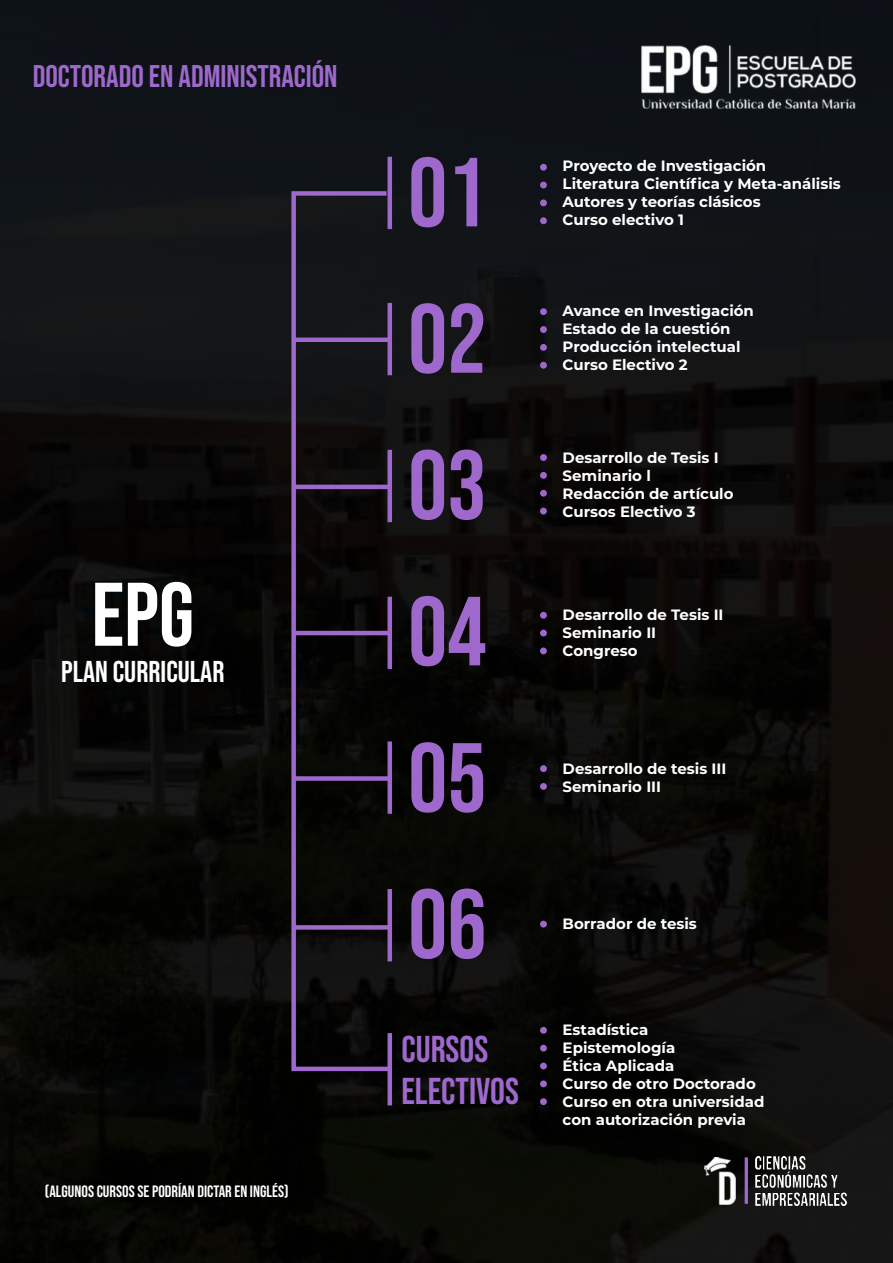
<style>
.page{position:relative;width:893px;height:1263px;background:#fff}
.page>*{position:absolute;margin:0;border:0;box-sizing:border-box;transform-origin:0 0}
.t1{font:97.95px/146.2px "Bebas Neue";color:#9e68cc;text-align:justify}
.t2{font:90px "Bebas Neue";color:#fff}
.t3{font:37.2px/42.6px "Bebas Neue";color:#9e68cc}
.t4{font:31.2px "Bebas Neue";color:#9e68cc}
.t5{font:30px "Bebas Neue";color:#fff}
.t6{font:16.35px "Bebas Neue";color:#fff}
.t7{font:700 15px/18px "Montserrat";color:#fff}
</style>
<div class="page">
<div style="left:0;top:0;width:893px;height:1263px;background:linear-gradient(to right,#0a0b0b,#0e0e0e)"></div>
<img style="left:641px;top:46px;width:215px;height:62px">
<img style="left:705px;top:1157px;width:30px;height:47px">
<hr style="left:745px;top:1157px;width:3px;height:47px;background:#9e68cc">
<hr style="left:388px;top:157px;width:4px;height:72px;background:#9e68cc">
<hr style="left:388px;top:1033px;width:4px;height:72px;background:#9e68cc">
<svg style="left:289px;top:189px;width:105px;height:884px;background:#161219"></svg>
<hr style="left:293px;top:338px;width:96px;height:4px;background:#9e68cc">
<hr style="left:293px;top:485px;width:96px;height:4px;background:#9e68cc">
<hr style="left:294px;top:631px;width:94px;height:4px;background:#9e68cc">
<div style="left:294px;top:776px;width:95px;height:5px;background:#9e68cc"></div>
<div style="left:293px;top:925px;width:96px;height:5px;background:#9e68cc"></div>
<div style="left:540px;top:1027px;width:7px;height:7px;background:#9e68cc;border-radius:50%"></div>
<div style="left:540px;top:1045px;width:7px;height:6px;background:#9e68cc;border-radius:50%"></div>
<div style="left:540px;top:1062px;width:7px;height:7px;background:#9e68cc;border-radius:50%"></div>
<div style="left:540px;top:1080px;width:7px;height:7px;background:#9e68cc;border-radius:50%"></div>
<div style="left:540px;top:1098px;width:7px;height:7px;background:#9e68cc;border-radius:50%"></div>
<div style="left:540px;top:454px;width:7px;height:7px;background:#9e68cc;border-radius:50%"></div>
<div style="left:540px;top:472px;width:7px;height:7px;background:#9e68cc;border-radius:50%"></div>
<div style="left:540px;top:490px;width:7px;height:7px;background:#9e68cc;border-radius:50%"></div>
<div style="left:540px;top:508px;width:7px;height:6px;background:#9e68cc;border-radius:50%"></div>
<div style="left:540px;top:164px;width:7px;height:7px;background:#9e68cc;border-radius:50%"></div>
<div style="left:540px;top:182px;width:7px;height:6px;background:#9e68cc;border-radius:50%"></div>
<div style="left:540px;top:199px;width:7px;height:7px;background:#9e68cc;border-radius:50%"></div>
<div style="left:540px;top:217px;width:7px;height:7px;background:#9e68cc;border-radius:50%"></div>
<div style="left:540px;top:612px;width:7px;height:7px;background:#9e68cc;border-radius:50%"></div>
<div style="left:540px;top:630px;width:7px;height:6px;background:#9e68cc;border-radius:50%"></div>
<div style="left:540px;top:647px;width:7px;height:7px;background:#9e68cc;border-radius:50%"></div>
<div style="left:540px;top:765px;width:7px;height:7px;background:#9e68cc;border-radius:50%"></div>
<div style="left:540px;top:783px;width:7px;height:7px;background:#9e68cc;border-radius:50%"></div>
<div style="left:540px;top:921px;width:7px;height:6px;background:#9e68cc;border-radius:50%"></div>
<div style="left:540px;top:308px;width:7px;height:7px;background:#9e68cc;border-radius:50%"></div>
<div style="left:540px;top:326px;width:7px;height:7px;background:#9e68cc;border-radius:50%"></div>
<div style="left:540px;top:344px;width:7px;height:7px;background:#9e68cc;border-radius:50%"></div>
<div style="left:540px;top:362px;width:7px;height:7px;background:#9e68cc;border-radius:50%"></div>
<img style="left:756px;top:1156px;width:91px;height:50px">
<h3 class="t4" style="left:33px;top:58px;width:306px">DOCTORADO EN ADMINISTRACIÓN</h3>
<h2 class="t2" style="left:92px;top:564px;width:104px">EPG</h2>
<h3 class="t5" style="left:61px;top:654px;width:165px">PLAN CURRICULAR</h3>
<p class="t6" style="left:45px;top:1182px;width:245px">(ALGUNOS CURSOS SE PODRÍAN DICTAR EN INGLÉS)</p>
<h1 class="t1" style="left:408px;top:118px;width:80px">01<br>02<br>03<br>04<br>05<br>06</h1>
<h3 class="t3" style="left:401px;top:1027px;width:119px">CURSOS<br>ELECTIVOS</h3>
<p class="t7" style="left:563px;top:156px;width:280px">Proyecto de Investigación<br>Literatura Científica y Meta-análisis<br>Autores y teorías clásicos<br>Curso electivo 1</p>
<p class="t7" style="left:563px;top:301px;width:193px">Avance en Investigación<br>Estado de la cuestión<br>Producción intelectual<br>Curso Electivo 2</p>
<p class="t7" style="left:563px;top:448px;width:172px">Desarrollo de Tesis I<br>Seminario l<br>Redacción de artículo<br>Cursos Electivo 3</p>
<p class="t7" style="left:563px;top:605px;width:162px">Desarrollo de Tesis II<br>Seminario II<br>Congreso</p>
<p class="t7" style="left:563px;top:758px;width:165px">Desarrollo de tesis III<br>Seminario III</p>
<p class="t7" style="left:563px;top:914px;width:136px">Borrador de tesis</p>
<p class="t7" style="left:563px;top:1020px;width:203px">Estadística<br>Epistemología<br>Ética Aplicada<br>Curso de otro Doctorado<br>Curso en otra universidad con autorización previa</p>
</div>
